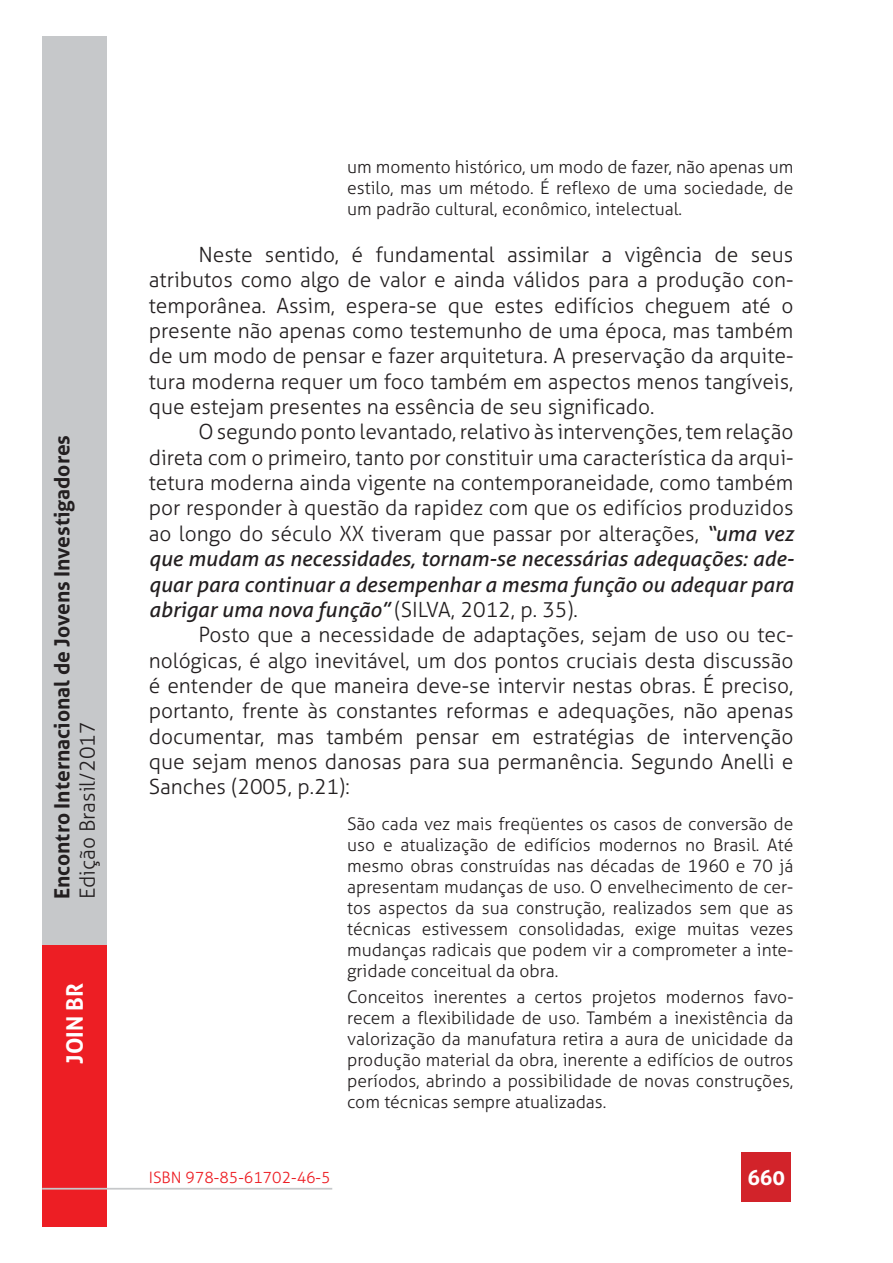
<style>
.page{position:relative;width:893px;height:1263px;background:#fff}
.page>*{position:absolute;margin:0;border:0;box-sizing:border-box;transform-origin:0 0}
.t1{font:700 22.8px "Aller";color:#fff}
.t2{font:300 21px/25.3px "Aller";color:#231f20;text-align:justify}
.t3{font:700 21px "Aller";color:#231f20}
.t4{font:700 21px "Aller";color:#fff}
.t5{font:300 17.55px/21px "Aller";color:#231f20;text-align:justify}
.t6{font:300 15.75px "Aller";color:#ed1e24}
.s1{font-weight:400;font-style:italic}
</style>
<div class="page">
<div style="left:42px;top:780px;width:65px;height:446px;background:#ed1e24"></div>
<div style="left:42px;top:36px;width:65px;height:909px;background:#c6c8ca"></div>
<div style="left:741px;top:1152px;width:50px;height:50px;background:#d2232a"></div>
<hr style="left:42px;top:1188px;width:290px;height:2px;background:#c6c8ca">
<p class="t3" style="left:50px;top:899px;width:466px;rotate:-90deg">Encontro Internacional de Jovens Investigadores</p>
<p class="t2" style="left:75px;top:899px;width:179px;rotate:-90deg">Edição Brasil/2017</p>
<p class="t1" style="left:61px;top:1064px;width:82px;rotate:-90deg">JOIN BR</p>
<p class="t5" style="left:347px;top:157px;width:448px">um momento histórico, um modo de fazer, não apenas um estilo, mas um método. É reflexo de uma sociedade, de um padrão cultural, econômico, intelectual.</p>
<p class="t2" style="left:149px;top:242px;width:646px;text-indent:50px">Neste sentido, é fundamental assimilar a vigência de seus atributos como algo de valor e ainda válidos para a produção con&shy;temporânea. Assim, espera-se que estes edifícios cheguem até o presente não apenas como testemunho de uma época, mas também de um modo de pensar e fazer arquitetura. A preservação da arquite&shy;tura moderna requer um foco também em aspectos menos tangíveis, que estejam presentes na essência de seu significado.</p>
<p class="t2" style="left:149px;top:419px;width:646px;text-indent:50px">O segundo ponto levantado, relativo às intervenções, tem relação direta com o primeiro, tanto por constituir uma característica da arqui&shy;tetura moderna ainda vigente na contemporaneidade, como também por responder à questão da rapidez com que os edifícios produzidos ao longo do século XX tiveram que passar por alterações, <span class="s1">“uma vez que mudam as necessidades, tornam-se necessárias adequações: ade&shy;quar para continuar a desempenhar a mesma função ou adequar para abrigar uma nova função”</span> (SILVA, 2012, p. 35).</p>
<p class="t2" style="left:149px;top:622px;width:646px;text-indent:50px">Posto que a necessidade de adaptações, sejam de uso ou tec&shy;nológicas, é algo inevitável, um dos pontos cruciais desta discussão é entender de que maneira deve-se intervir nestas obras. É preciso, portanto, frente às constantes reformas e adequações, não apenas documentar, mas também pensar em estratégias de intervenção que sejam menos danosas para sua permanência. Segundo Anelli e Sanches (2005, p.21):</p>
<p class="t5" style="left:347px;top:814px;width:448px">São cada vez mais freqüentes os casos de conversão de uso e atualização de edifícios modernos no Brasil. Até mesmo obras construídas nas décadas de 1960 e 70 já apresentam mudanças de uso. O envelhecimento de cer&shy;tos aspectos da sua construção, realizados sem que as técnicas estivessem consolidadas, exige muitas vezes mudanças radicais que podem vir a comprometer a inte&shy;gridade conceitual da obra.</p>
<p class="t5" style="left:347px;top:987px;width:448px">Conceitos inerentes a certos projetos modernos favo&shy;recem a flexibilidade de uso. Também a inexistência da valorização da manufatura retira a aura de unicidade da produção material da obra, inerente a edifícios de outros períodos, abrindo a possibilidade de novas construções, com técnicas sempre atualizadas.</p>
<p class="t6" style="left:149px;top:1168px;width:183px">ISBN 978-85-61702-46-5</p>
<p class="t4" style="left:747px;top:1165px;width:39px">660</p>
</div>
